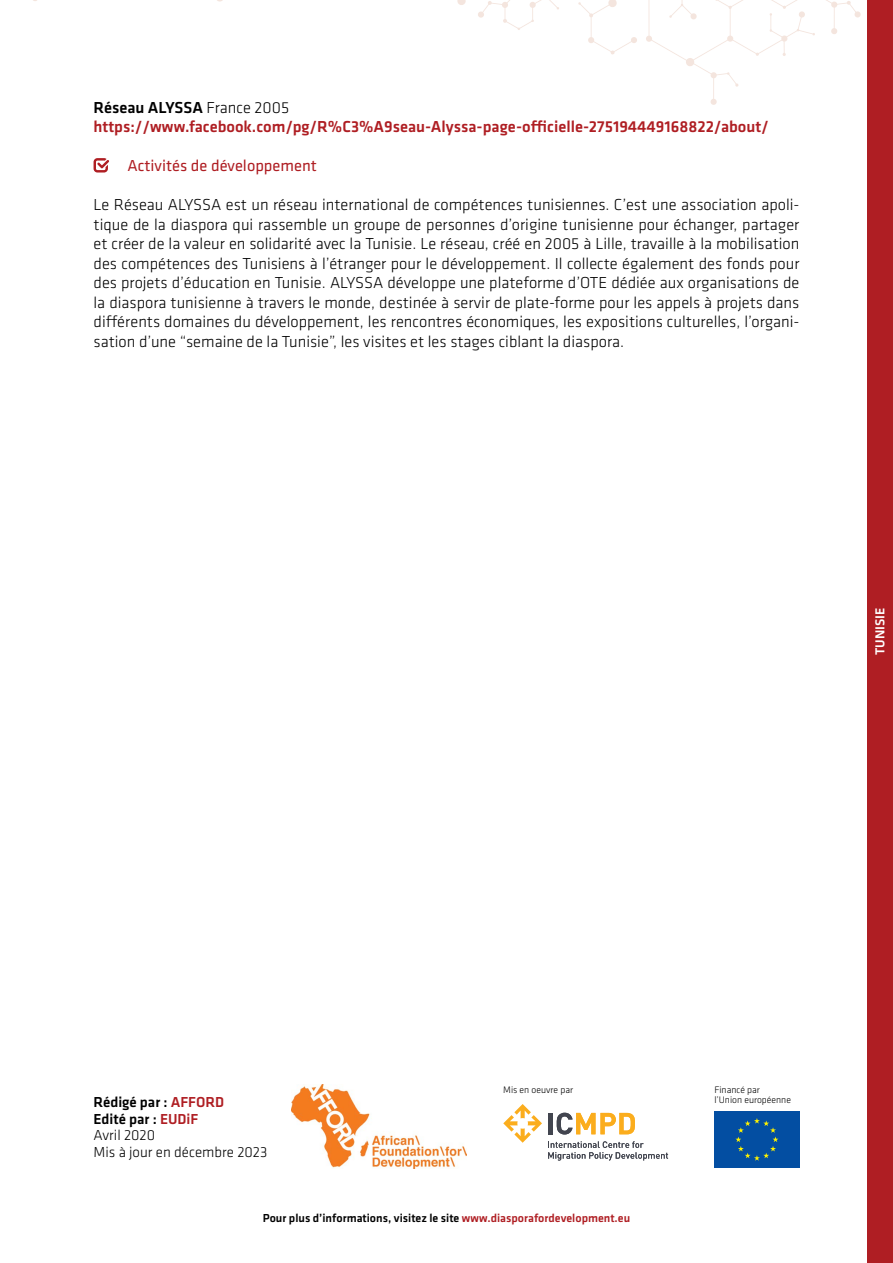
<style>
.page{position:relative;width:893px;height:1263px;background:#fff}
.page>*{position:absolute;margin:0;border:0;box-sizing:border-box;transform-origin:0 0}
.t1{font:300 16.5px/19.5px "Klavika";color:#000;text-align:justify}
.t2{font:500 16.5px/19.5px "Klavika";color:#af1e23}
.t3{font:16.5px "Klavika";color:#af1e23}
.t4{font:300 15px/16.5px "Klavika";color:#000}
.t5{font:500 13.5px "Klavika";color:#fff}
.t6{font:500 12px "Klavika";color:#000}
.t7{font:300 9.75px/9.8px "Klavika";color:#000}
.s1{color:#000}
.s2{font-weight:300;color:#000}
.s3{font-weight:500}
.s4{font-weight:500;color:#af1e23}
.s5{color:#af1e23}
</style>
<div class="page">
<div style="left:867px;top:0;width:26px;height:1263px;background:#af1e23"></div>
<svg style="left:578px;top:0;width:59px;height:55px"></svg>
<svg style="left:457px;top:0;width:102px;height:30px"></svg>
<svg style="left:646px;top:0;width:215px;height:105px"></svg>
<svg style="left:94px;top:158px;width:15px;height:15px"></svg>
<img style="left:291px;top:1084px;width:176px;height:84px">
<hr style="left:548px;top:1113px;width:4px;height:21px;background:#42454f">
<svg style="left:557px;top:1113px;width:78px;height:21px"></svg>
<svg style="left:548px;top:1141px;width:120px;height:19px"></svg>
<svg style="left:503px;top:1104px;width:39px;height:39px"></svg>
<div style="left:714px;top:1111px;width:85px;height:57px;background:#034ea2"></div>
<svg style="left:735px;top:1118px;width:43px;height:43px"></svg>
<p class="t2" style="left:94px;top:97px;width:677px"><span class="s1">Réseau ALYSSA</span> <span class="s2">France 2005 </span>https://www.facebook.com/pg/R%C3%A9seau-Alyssa-page-officielle-275194449168822/about/</p>
<p class="t3" style="left:128px;top:155px;width:191px">Activités de développement</p>
<p class="t1" style="left:94px;top:195px;width:707px">Le Réseau ALYSSA est un réseau international de compétences tunisiennes. C’est une association apoli&shy;tique de la diaspora qui rassemble un groupe de personnes d’origine tunisienne pour échanger, partager et créer de la valeur en solidarité avec la Tunisie. Le réseau, créé en 2005 à Lille, travaille à la mobilisation des compétences des Tunisiens à l’étranger pour le développement. Il collecte également des fonds pour des projets d’éducation en Tunisie. ALYSSA développe une plateforme d’OTE dédiée aux organisations de la diaspora tunisienne à travers le monde, destinée à servir de plate-forme pour les appels à projets dans différents domaines du développement, les rencontres économiques, les expositions culturelles, l’organi&shy;sation d’une “semaine de la Tunisie”, les visites et les stages ciblant la diaspora.</p>
<p class="t5" style="left:871px;top:655px;width:49px;rotate:-90deg">TUNISIE</p>
<p class="t4" style="left:94px;top:1094px;width:175px"><span class="s3">Rédigé par :</span> <span class="s4">AFFORD<br></span><span class="s3">Edité par :</span> <span class="s4">EUDiF<br></span>Avril 2020<br>Mis à jour en décembre 2023</p>
<p class="t7" style="left:503px;top:1085px;width:71px">Mis en oeuvre par</p>
<p class="t7" style="left:714px;top:1085px;width:78px">Financé par<br>l’Union européenne</p>
<p class="t6" style="left:263px;top:1210px;width:369px">Pour plus d’informations, visitez le site <span class="s5">www.diasporafordevelopment.eu</span></p>
</div>
